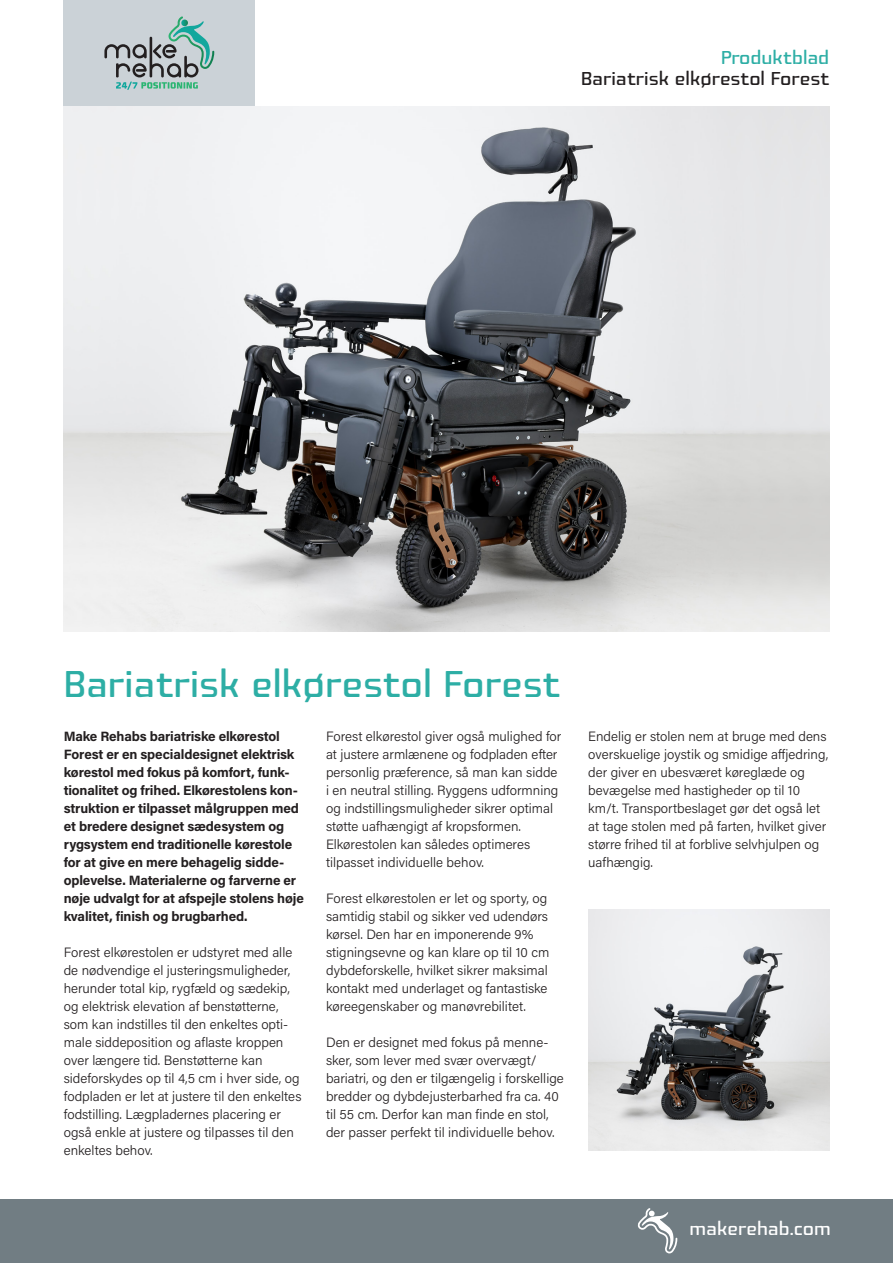
<style>
.page{position:relative;width:893px;height:1263px;background:#fff}
.page>*{position:absolute;margin:0;border:0;box-sizing:border-box;transform-origin:0 0}
.Rubrik{font:36px "Fishmonger EER";color:#2daea5}
.t1{font:18px "Fishmonger EER";color:#231f20}
.t2{font:18px "Fishmonger EER";color:#fff}
.t3{font:18px "Fishmonger EER";color:#2daea5}
.Brødtekst{font:300 13.5px/18px "Acumin Pro";color:#231f20}
.Brødtekst-2{font:700 13.5px/18px "Acumin Pro";letter-spacing:-.01em;color:#231f20}
</style>
<div class="page">
<div style="left:64px;top:0;width:191px;height:106px;background:#cbd2d7"></div>
<svg style="left:104px;top:16px;width:110px;height:74px"></svg>
<div style="left:0;top:1199px;width:893px;height:64px;background:#717d83"></div>
<svg style="left:637px;top:1208px;width:40px;height:45px"></svg>
<img style="left:64px;top:106px;width:765px;height:525px">
<img style="left:588px;top:909px;width:241px;height:241px">
<p class="t3" style="left:721px;top:47px;width:110px">Produktblad</p>
<p class="t1" style="left:581px;top:68px;width:250px">Bariatrisk elkørestol Forest</p>
<p class="Rubrik" style="left:64px;top:664px;width:498px">Bariatrisk elkørestol Forest</p>
<p class="Brødtekst-2" style="left:64px;top:727px;width:242px">Make Rehabs bariatriske elkørestol Forest er en specialdesignet elektrisk kørestol med fokus på komfort, funk&shy;tionalitet og frihed. Elkørestolens kon&shy;struktion er tilpasset målgruppen med et bredere designet sædesystem og rygsystem end traditionelle kørestole for at give en mere behagelig sidde&shy;oplevelse. Materialerne og farverne er nøje udvalgt for at afspejle stolens høje kvalitet, finish og brugbarhed.</p>
<p class="Brødtekst" style="left:64px;top:943px;width:239px">Forest elkørestolen er udstyret med alle de nødvendige el justeringsmuligheder, herunder total kip, rygfæld og sædekip, og elektrisk elevation af benstøtterne, som kan indstilles til den enkeltes opti&shy;male siddeposition og aflaste kroppen over længere tid. Benstøtterne kan sideforskydes op til 4,5 cm i hver side, og fodpladen er let at justere til den enkeltes fodstilling. Lægpladernes placering er også enkle at justere og tilpasses til den enkeltes behov.</p>
<p class="Brødtekst" style="left:326px;top:727px;width:237px">Forest elkørestol giver også mulighed for at justere armlænene og fodpladen efter personlig præference, så man kan sidde i en neutral stilling. Ryggens udformning og indstillingsmuligheder sikrer optimal støtte uafhængigt af kropsformen.<br>Elkørestolen kan således optimeres tilpasset individuelle behov.</p>
<p class="Brødtekst" style="left:326px;top:889px;width:225px">Forest elkørestolen er let og sporty, og samtidig stabil og sikker ved udendørs kørsel. Den har en imponerende 9% stigningsevne og kan klare op til 10 cm dybdeforskelle, hvilket sikrer maksimal kontakt med underlaget og fantastiske køreegenskaber og manøvrebilitet.</p>
<p class="Brødtekst" style="left:326px;top:1033px;width:239px">Den er designet med fokus på menne&shy;sker, som lever med svær overvægt/ bariatri, og den er tilgængelig i forskellige bredder og dybdejusterbarhed fra ca. 40 til 55 cm. Derfor kan man finde en stol, der passer perfekt til individuelle behov.</p>
<p class="Brødtekst" style="left:588px;top:727px;width:241px">Endelig er stolen nem at bruge med dens overskuelige joystik og smidige affjedring, der giver en ubesværet køreglæde og bevægelse med hastigheder op til 10 km/t. Transportbeslaget gør det også let at tage stolen med på farten, hvilket giver større frihed til at forblive selvhjulpen og uafhængig.</p>
<p class="t2" style="left:690px;top:1218px;width:143px">makerehab.com</p>
</div>
